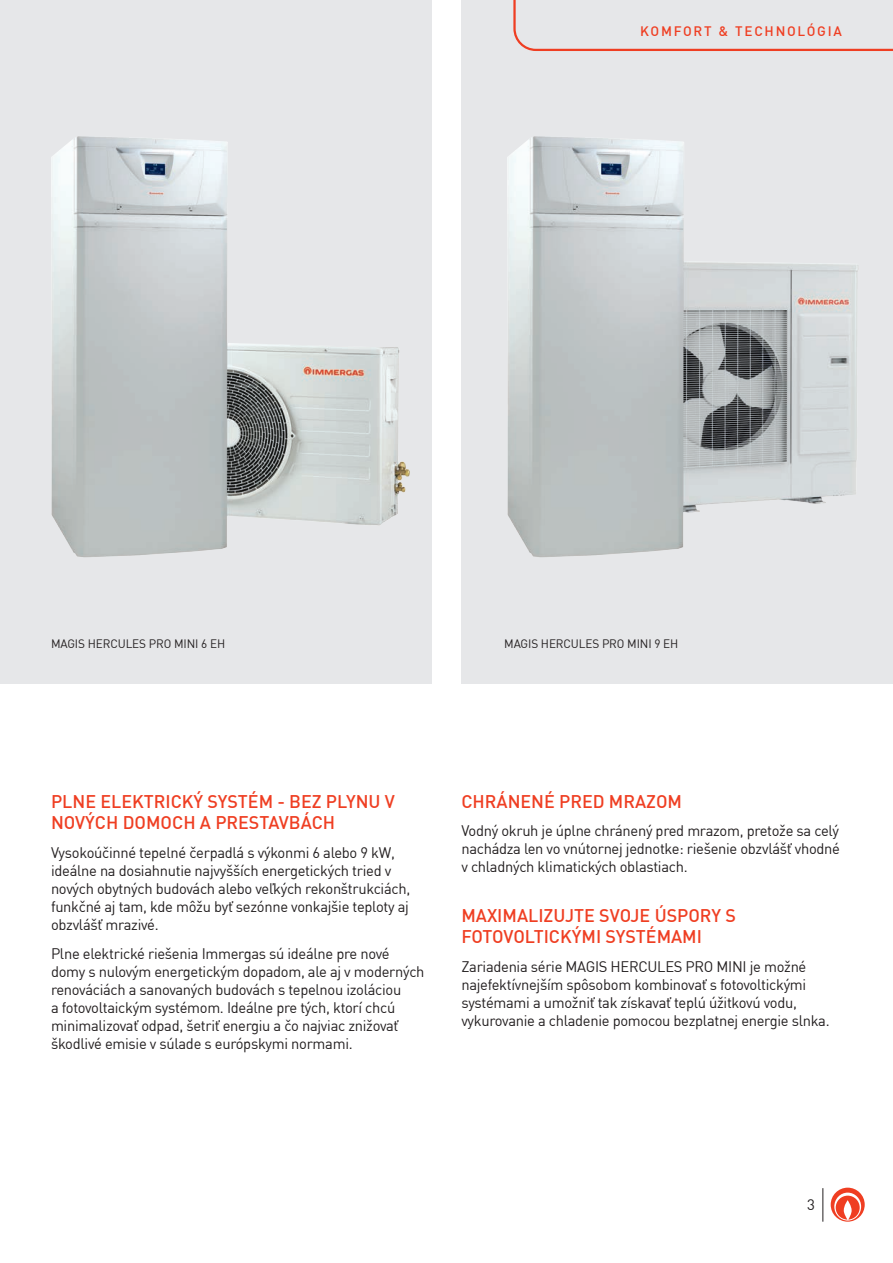
<style>
.page{position:relative;width:893px;height:1263px;background:#fff}
.page>*{position:absolute;margin:0;border:0;box-sizing:border-box;transform-origin:0 0}
.t1{font:500 18px/21.6px "Unient DINCE";color:#ef3e22}
.t2{font:15px/18px "Unient DINCE";letter-spacing:-.02em;color:#231f20}
.t3{font:500 13.5px "Unient DINCE";letter-spacing:.13em;color:#ef3e22}
.t4{font:12px "Unient DINCE";letter-spacing:-.01em;color:#231f20}
</style>
<div class="page">
<hr style="left:822px;top:1188px;width:1px;height:34px;background:#231f20">
<svg style="left:831px;top:1187px;width:34px;height:35px"></svg>
<div style="left:0;top:0;width:432px;height:683px;background:#e6e7e9"></div>
<div style="left:461px;top:0;width:432px;height:683px;background:#e6e7e9"></div>
<img style="left:51px;top:136px;width:359px;height:422px">
<img style="left:507px;top:136px;width:351px;height:422px">
<svg style="left:513px;top:0;width:380px;height:51px"></svg>
<p class="t3" style="left:640px;top:22px;width:203px">KOMFORT &amp; TECHNOLÓGIA</p>
<p class="t4" style="left:51px;top:636px;width:176px">MAGIS HERCULES PRO MINI 6 EH</p>
<p class="t4" style="left:504px;top:636px;width:176px">MAGIS HERCULES PRO MINI 9 EH</p>
<p class="t1" style="left:51px;top:790px;width:345px">PLNE ELEKTRICKÝ SYSTÉM - BEZ PLYNU V<br>NOVÝCH DOMOCH A PRESTAVBÁCH</p>
<p class="t2" style="left:51px;top:843px;width:361px">Vysokoúčinné tepelné čerpadlá s výkonmi 6 alebo 9 kW, ideálne na dosiahnutie najvyšších energetických tried v nových obytných budovách alebo veľkých rekonštrukciách, funkčné aj tam, kde môžu byť sezónne vonkajšie teploty aj obzvlášť mrazivé.</p>
<p class="t2" style="left:51px;top:944px;width:375px">Plne elektrické riešenia Immergas sú ideálne pre nové domy s nulovým energetickým dopadom, ale aj v moderných renováciách a sanovaných budovách s tepelnou izoláciou<br>a fotovoltaickým systémom. Ideálne pre tých, ktorí chcú minimalizovať odpad, šetriť energiu a čo najviac znižovať škodlivé emisie v súlade s európskymi normami.</p>
<p class="t1" style="left:461px;top:790px;width:222px">CHRÁNENÉ PRED MRAZOM</p>
<p class="t2" style="left:461px;top:822px;width:380px;text-align:justify">Vodný okruh je úplne chránený pred mrazom, pretože sa celý nachádza len vo vnútornej jednotke: riešenie obzvlášť vhodné v chladných klimatických oblastiach.</p>
<p class="t1" style="left:461px;top:904px;width:276px">MAXIMALIZUJTE SVOJE ÚSPORY S<br>FOTOVOLTICKÝMI SYSTÉMAMI</p>
<p class="t2" style="left:461px;top:957px;width:370px">Zariadenia série MAGIS HERCULES PRO MINI je možné najefektívnejším spôsobom kombinovať s fotovoltickými systémami a umožniť tak získavať teplú úžitkovú vodu, vykurovanie a chladenie pomocou bezplatnej energie slnka.</p>
<p class="t2" style="left:807px;top:1195px;width:9px">3</p>
</div>
